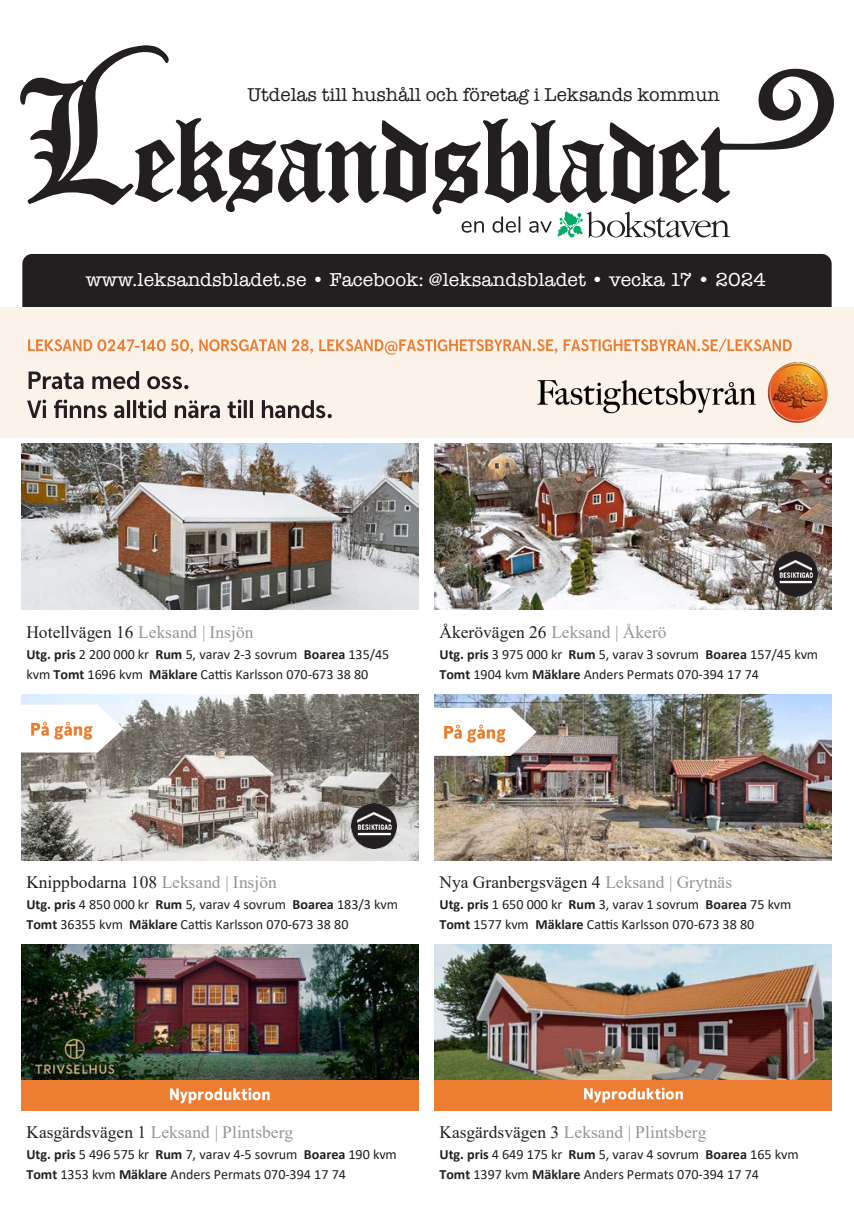
<style>
.page{position:relative;width:854px;height:1216px;background:#fff}
.page>*{position:absolute;margin:0;border:0;box-sizing:border-box;transform-origin:0 0}
.t1{font:19.25px "American Typewriter";color:#fff}
.t2{font:19.25px "American Typewriter";color:#231f20}
.t3{font:17.5px "Times New Roman";color:#939598}
.t4{font:17.5px "Times New Roman";color:#231f20}
.t5{font:14.17px "Calibri";letter-spacing:-.005em;color:#231f20}
.t6{font:14px/20.3px "Calibri";color:#231f20}
.s1{color:#231f20}
.s2{font-weight:700}
.s3{color:#939598}
</style>
<div class="page">
<div style="left:22px;top:254px;width:809px;height:54px;background:#231f20"></div>
<svg style="left:20px;top:45px;width:814px;height:193px"></svg>
<img style="left:434px;top:944px;width:397px;height:136px">
<div style="left:0;top:308px;width:853px;height:130px;background:#fbf2ea"></div>
<img style="left:537px;top:362px;width:290px;height:60px">
<img style="left:28px;top:339px;width:106px;height:13px">
<img style="left:134px;top:339px;width:6px;height:9px">
<img style="left:140px;top:338px;width:652px;height:17px">
<img style="left:28px;top:371px;width:161px;height:19px">
<img style="left:27px;top:399px;width:305px;height:20px">
<img style="left:21px;top:443px;width:397px;height:167px">
<img style="left:434px;top:443px;width:397px;height:167px">
<img style="left:21px;top:694px;width:397px;height:166px">
<img style="left:434px;top:694px;width:397px;height:166px">
<img style="left:21px;top:944px;width:397px;height:136px">
<img style="left:352px;top:803px;width:44px;height:45px">
<img style="left:772px;top:552px;width:45px;height:44px">
<div style="left:21px;top:1080px;width:397px;height:30px;background:#ed7d31"></div>
<img style="left:170px;top:1087px;width:100px;height:17px">
<svg style="left:434px;top:708px;width:102px;height:47px"></svg>
<img style="left:443px;top:721px;width:71px;height:23px">
<svg style="left:21px;top:704px;width:102px;height:48px"></svg>
<img style="left:30px;top:718px;width:71px;height:23px">
<div style="left:434px;top:1080px;width:397px;height:30px;background:#ed7d31"></div>
<img style="left:584px;top:1087px;width:99px;height:16px">
<p class="t2" style="left:247px;top:80px;width:473px">Utdelas till hushåll och företag i Leksands kommun</p>
<p class="t1" style="left:86px;top:265px;width:681px">www.leksandsbladet.se • Facebook: @leksandsbladet • vecka 17 • 2024</p>
<p class="t3" style="left:26px;top:619px;width:228px"><span class="s1">Hotellvägen 16</span> Leksand | Insjön</p>
<p class="t6" style="left:26px;top:643px;width:364px"><span class="s2">Utg. pris</span> 2 200 000 kr <span class="s2">Rum</span> 5, varav 2-3 sovrum <span class="s2">Boarea</span> 135/45 kvm <span class="s2">Tomt</span> 1696 kvm <span class="s2">Mäklare</span> Cattis Karlsson 070-673 38 80</p>
<p class="t3" style="left:439px;top:619px;width:229px"><span class="s1">Åkerövägen 26</span> Leksand | Åkerö</p>
<p class="t6" style="left:439px;top:643px;width:380px"><span class="s2">Utg. pris</span> 3 975 000 kr <span class="s2">Rum</span> 5, varav 3 sovrum <span class="s2">Boarea</span> 157/45 kvm<br><span class="s2">Tomt</span> 1904 kvm <span class="s2">Mäklare</span> Anders Permats 070-394 17 74</p>
<p class="t4" style="left:26px;top:869px;width:252px">Knippbodarna 108 <span class="s3">Leksand | Insjön</span></p>
<p class="t6" style="left:26px;top:893px;width:373px"><span class="s2">Utg. pris</span> 4 850 000 kr <span class="s2">Rum</span> 5, varav 4 sovrum <span class="s2">Boarea</span> 183/3 kvm<br><span class="s2">Tomt</span> 36355 kvm <span class="s2">Mäklare</span> Cattis Karlsson 070-673 38 80</p>
<p class="t4" style="left:439px;top:869px;width:294px">Nya Granbergsvägen 4 <span class="s3">Leksand | Grytnäs</span></p>
<p class="t6" style="left:439px;top:893px;width:353px"><span class="s2">Utg. pris</span> 1 650 000 kr <span class="s2">Rum</span> 3, varav 1 sovrum <span class="s2">Boarea</span> 75 kvm<br><span class="s2">Tomt</span> 1577 kvm <span class="s2">Mäklare</span> Cattis Karlsson 070-673 38 80</p>
<p class="t3" style="left:26px;top:1119px;width:268px"><span class="s1">Kasgärdsvägen 1</span> Leksand | Plintsberg</p>
<p class="t5" style="left:26px;top:1144px;width:372px"><span class="s2">Utg. pris</span> 5 496 575 kr <span class="s2">Rum</span> 7, varav 4-5 sovrum <span class="s2">Boarea</span> 190 kvm</p>
<p class="t6" style="left:26px;top:1164px;width:321px"><span class="s2">Tomt</span> 1353 kvm <span class="s2">Mäklare</span> Anders Permats 070-394 17 74</p>
<p class="t3" style="left:439px;top:1119px;width:268px"><span class="s1">Kasgärdsvägen 3</span> Leksand | Plintsberg</p>
<p class="t5" style="left:439px;top:1144px;width:360px"><span class="s2">Utg. pris</span> 4 649 175 kr <span class="s2">Rum</span> 5, varav 4 sovrum <span class="s2">Boarea</span> 165 kvm</p>
<p class="t6" style="left:439px;top:1164px;width:321px"><span class="s2">Tomt</span> 1397 kvm <span class="s2">Mäklare</span> Anders Permats 070-394 17 74</p>
</div>
